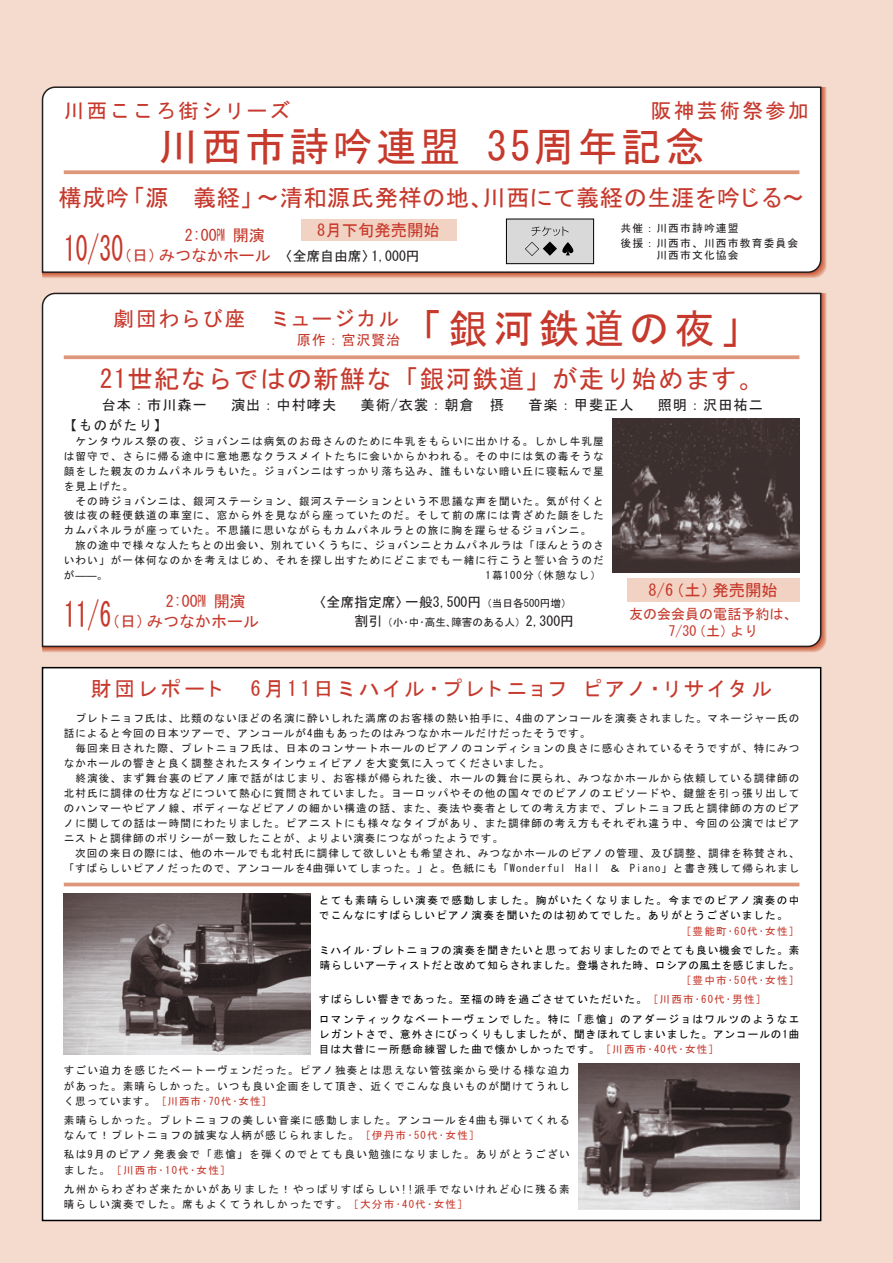
<style>
.page{position:relative;width:893px;height:1263px;background:#f5dbce}
.page>*{position:absolute;margin:0;border:0;box-sizing:border-box;transform-origin:0 0}
.t1{font:40.35px "MS Gothic";letter-spacing:.08em;color:#c6392c}
.t2{font:25.5px "MS Gothic";letter-spacing:.04em;color:#c6392c}
.t3{font:23.4px "MS Gothic";letter-spacing:.015em;color:#c6392c}
.t4{font:20.55px "MS Gothic";letter-spacing:.11em;color:#c6392c}
.t5{font:20.55px "MS Gothic";letter-spacing:.075em;color:#c6392c}
.t6{font:16.35px "MS Gothic";color:#c6392c}
.t7{font:15.9px/19.2px "MS Gothic";color:#c6392c}
.t8{font:14.25px "MS Gothic";letter-spacing:.065em;color:#231f20}
.t9{font:14.25px "MS Gothic";letter-spacing:.045em;color:#c6392c}
.t10{font:14.1px/17.5px "MS Gothic";color:#c6392c;text-align:center}
.t11{font:13.8px "MS Gothic";color:#231f20}
.t12{font:13.35px "MS Gothic";letter-spacing:.12em;color:#231f20}
.t13{font:10.8px/14.9px "MS Gothic";letter-spacing:.1em;color:#231f20}
.t14{font:10.65px/15.1px "MS Gothic";letter-spacing:.1em;color:#231f20;text-align:justify}
.t15{font:10.65px/15.1px "MS Gothic";letter-spacing:.105em;color:#000}
.t16{font:10.65px/15.1px "MS Gothic";letter-spacing:.12em;color:#231f20}
.t17{font:10.65px/15.1px "MS Gothic";letter-spacing:.07em;color:#000}
.t18{font:10.65px/15.1px "MS Gothic";letter-spacing:.135em;color:#231f20}
.t19{font:10.65px "MS Gothic";color:#231f20}
.t20{font:10.65px "MS Gothic";letter-spacing:.105em;color:#c6392c}
.s1{font-size:34.05px;color:#c6392c}
.s2{font-size:15.9px;color:#c6392c}
.s3{font-size:40.35px}
.s4{font-size:34.05px}
.s5{font-size:10.65px}
.s6{font-size:13.8px}
.s7{color:#c6392c}
</style>
<div class="page">
<div style="left:41px;top:292px;width:781px;height:356px;background:#fff"></div>
<svg style="left:64px;top:355px;width:735px;height:4px;fill:#de977b"></svg>
<div style="left:627px;top:578px;width:172px;height:24px;background:#f2d2c2"></div>
<div style="left:42px;top:667px;width:779px;height:554px;background:#fff;border:2px solid #000"></div>
<hr style="left:64px;top:883px;width:735px;height:3px;background:#de977b">
<div style="left:41px;top:86px;width:781px;height:188px;background:#fff"></div>
<svg style="left:64px;top:170px;width:735px;height:4px;fill:#de977b"></svg>
<div style="left:301px;top:219px;width:155px;height:21px;background:#f2d2c2"></div>
<div style="left:506px;top:219px;width:88px;height:45px;background:#d9d9d9;border:1px solid #000"></div>
<svg style="left:525px;top:226px;width:48px;height:30px"></svg>
<img style="left:64px;top:893px;width:246px;height:161px">
<img style="left:578px;top:1063px;width:221px;height:147px">
<img style="left:612px;top:419px;width:187px;height:153px">
<h3 class="t4" style="left:64px;top:100px;width:228px">川西こころ街シリーズ</h3>
<h3 class="t4" style="left:651px;top:100px;width:159px">阪神芸術祭参加</h3>
<h1 class="t1" style="left:158px;top:126px;width:548px">川西市詩吟連盟 35周年記念</h1>
<h3 class="t3" style="left:58px;top:186px;width:748px">構成吟「源 義経」～清和源氏発祥の地、川西にて義経の生涯を吟じる～</h3>
<h3 class="t6" style="left:317px;top:222px;width:124px">8月下旬発売開始</h3>
<h3 class="t7" style="left:185px;top:226px;width:81px">2:00PM 開演</h3>
<p class="t11" style="left:64px;top:249px;width:357px"><span class="s1">10/30</span><span class="s2">（日）みつなかホール</span>〈全席自由席〉1,000円</p>
<p class="t13" style="left:620px;top:220px;width:179px">共催：川西市詩吟連盟<br>後援：川西市、川西市教育委員会</p>
<p class="t13" style="left:656px;top:248px;width:84px">川西市文化協会</p>
<h3 class="t5" style="left:114px;top:309px;width:649px">劇団わらび座 ミュージカル<span class="s3">「銀河鉄道の夜」</span></h3>
<h2 class="t2" style="left:100px;top:366px;width:665px">21世紀ならではの新鮮な「銀河鉄道」が走り始めます。</h2>
<h3 class="t9" style="left:297px;top:333px;width:105px">原作：宮沢賢治</h3>
<h3 class="t8" style="left:102px;top:398px;width:107px">台本：市川森一</h3>
<h3 class="t8" style="left:231px;top:398px;width:107px">演出：中村哮夫</h3>
<h3 class="t8" style="left:361px;top:398px;width:145px">美術/衣裳：朝倉 摂</h3>
<h3 class="t8" style="left:528px;top:398px;width:107px">音楽：甲斐正人</h3>
<h3 class="t8" style="left:658px;top:398px;width:107px">照明：沢田祐二</h3>
<p class="t12" style="left:64px;top:419px;width:105px">【ものがたり】</p>
<p class="t14" style="left:64px;top:434px;width:542px;text-indent:12px">ケンタウルス祭の夜、ジョバンニは病気のお母さんのために牛乳をもらいに出かける。しかし牛乳屋は留守で、さらに帰る途中に意地悪なクラスメイトたちに会いからかわれる。その中には気の毒そうな顔をした親友のカムパネルラもいた。ジョバンニはすっかり落ち込み、誰もいない暗い丘に寝転んで星を見上げた。</p>
<p class="t14" style="left:64px;top:493px;width:542px;text-indent:12px">その時ジョバンニは、銀河ステーション、銀河ステーションという不思議な声を聞いた。気が付くと彼は夜の軽便鉄道の車室に、窓から外を見ながら座っていたのだ。そして前の席には青ざめた顔をしたカムパネルラが座っていた。不思議に思いながらもカムパネルラとの旅に胸を躍らせるジョバンニ。</p>
<p class="t14" style="left:64px;top:538px;width:542px;text-indent:12px">旅の途中で様々な人たちとの出会い、別れていくうちに、ジョバンニとカムパネルラは「ほんとうのさいわい」が一体何なのかを考えはじめ、それを探し出すためにどこまでも一緒に行こうと誓い合うのだが――。</p>
<p class="t14" style="left:486px;top:567px;width:117px">1幕100分（休憩なし）</p>
<h3 class="t7" style="left:64px;top:592px;width:197px;text-indent:102px">2:00PM 開演<br><span class="s4">11/6</span>（日）みつなかホール</h3>
<p class="t11" style="left:313px;top:595px;width:260px">〈全席指定席〉一般3,500円<span class="s5">（当日各500円増）</span></p>
<p class="t19" style="left:355px;top:617px;width:221px"><span class="s6">割引</span>（小･中･高生､障害のある人）<span class="s6">2,300円</span></p>
<h3 class="t6" style="left:649px;top:582px;width:131px">8/6（土）発売開始</h3>
<h3 class="t10" style="left:629px;top:605px;width:170px">友の会会員の電話予約は、<br>7/30（土）より</h3>
<h3 class="t4" style="left:91px;top:679px;width:135px">財団レポート</h3>
<h3 class="t4" style="left:251px;top:679px;width:523px">6月11日ミハイル・プレトニョフ ピアノ・リサイタル</h3>
<p class="t14" style="left:64px;top:710px;width:737px;text-indent:12px">プレトニョフ氏は、比類のないほどの名演に酔いしれた満席のお客様の熱い拍手に、4曲のアンコールを演奏されました。マネージャー氏の話によると今回の日本ツアーで、アンコールが4曲もあったのはみつなかホールだけだったそうです。</p>
<p class="t14" style="left:64px;top:740px;width:737px;text-indent:12px">毎回来日された際、プレトニョフ氏は、日本のコンサートホールのピアノのコンディションの良さに感心されているそうですが、特にみつなかホールの響きと良く調整されたスタインウェイピアノを大変気に入ってくださいました。</p>
<p class="t14" style="left:64px;top:770px;width:737px;text-indent:12px">終演後、まず舞台裏のピアノ庫で話がはじまり、お客様が帰られた後、ホールの舞台に戻られ、みつなかホールから依頼している調律師の北村氏に調律の仕方などについて熱心に質問されていました。ヨーロッパやその他の国々でのピアノのエピソードや、鍵盤を引っ張り出してのハンマーやピアノ線、ボディーなどピアノの細かい構造の話、また、奏法や奏者としての考え方まで、プレトニョフ氏と調律師の方のピアノに関しての話は一時間にわたりました。ピアニストにも様々なタイプがあり、また調律師の考え方もそれぞれ違う中、今回の公演ではピアニストと調律師のポリシーが一致したことが、よりよい演奏につながったようです。</p>
<p class="t14" style="left:64px;top:846px;width:737px;text-align:right">次回の来日の際には、他のホールでも北村氏に調律して欲しいとも希望され、みつなかホールのピアノの管理、及び調整、調律を称賛され、「すばらしいピアノだったので、アンコールを4曲弾いてしまった。」と。色紙にも「Wonderful Hall ＆ Piano」と書き残して帰られまし</p>
<p class="t15" style="left:319px;top:893px;width:482px">とても素晴らしい演奏で感動しました。胸がいたくなりました。今までのピアノ演奏の中でこんなにすばらしいピアノ演奏を聞いたのは初めてでした。ありがとうございました。</p>
<p class="t20" style="left:681px;top:925px;width:120px">［豊能町･60代･女性］</p>
<p class="t17" style="left:319px;top:942px;width:482px">ミハイル･プレトニョフの演奏を聞きたいと思っておりましたのでとても良い機会でした。素晴らしいアーティストだと改めて知らされました。登場された時、ロシアの風土を感じました。</p>
<p class="t15" style="left:319px;top:970px;width:482px;line-height:19.4px;text-indent:362px"><span class="s7">［豊中市･50代･女性］</span>すばらしい響きであった。至福の時を過ごさせていただいた。<span class="s7">［川西市･60代･男性］<br></span>ロマンティックなベートーヴェンでした。特に「悲愴」のアダージョはワルツのようなエ</p>
<p class="t15" style="left:319px;top:1026px;width:482px">レガントさで、意外さにびっくりもしましたが、聞きほれてしまいました。アンコールの1曲目は大昔に一所懸命練習した曲で懐かしかったです。<span class="s7">［川西市･40代･女性］</span></p>
<p class="t14" style="left:64px;top:1063px;width:507px">すごい迫力を感じたベートーヴェンだった。ピアノ独奏とは思えない管弦楽から受ける様な迫力があった。素晴らしかった。いつも良い企画をして頂き、近くでこんな良いものが聞けてうれしく思っています。<span class="s7">［川西市･70代･女性］</span></p>
<p class="t16" style="left:64px;top:1112px;width:507px">素晴らしかった。プレトニョフの美しい音楽に感動しました。アンコールを4曲も弾いてくれるなんて！プレトニョフの誠実な人柄が感じられました。<span class="s7">［伊丹市･50代･女性］</span></p>
<p class="t16" style="left:64px;top:1147px;width:507px">私は9月のピアノ発表会で「悲愴」を弾くのでとても良い勉強になりました。ありがとうございました。<span class="s7">［川西市･10代･女性］</span></p>
<p class="t18" style="left:64px;top:1181px;width:507px">九州からわざわざ来たかいがありました！やっぱりすばらしい!!派手でないけれど心に残る素晴らしい演奏でした。席もよくてうれしかったです。<span class="s7">［大分市･40代･女性］</span></p>
</div>
